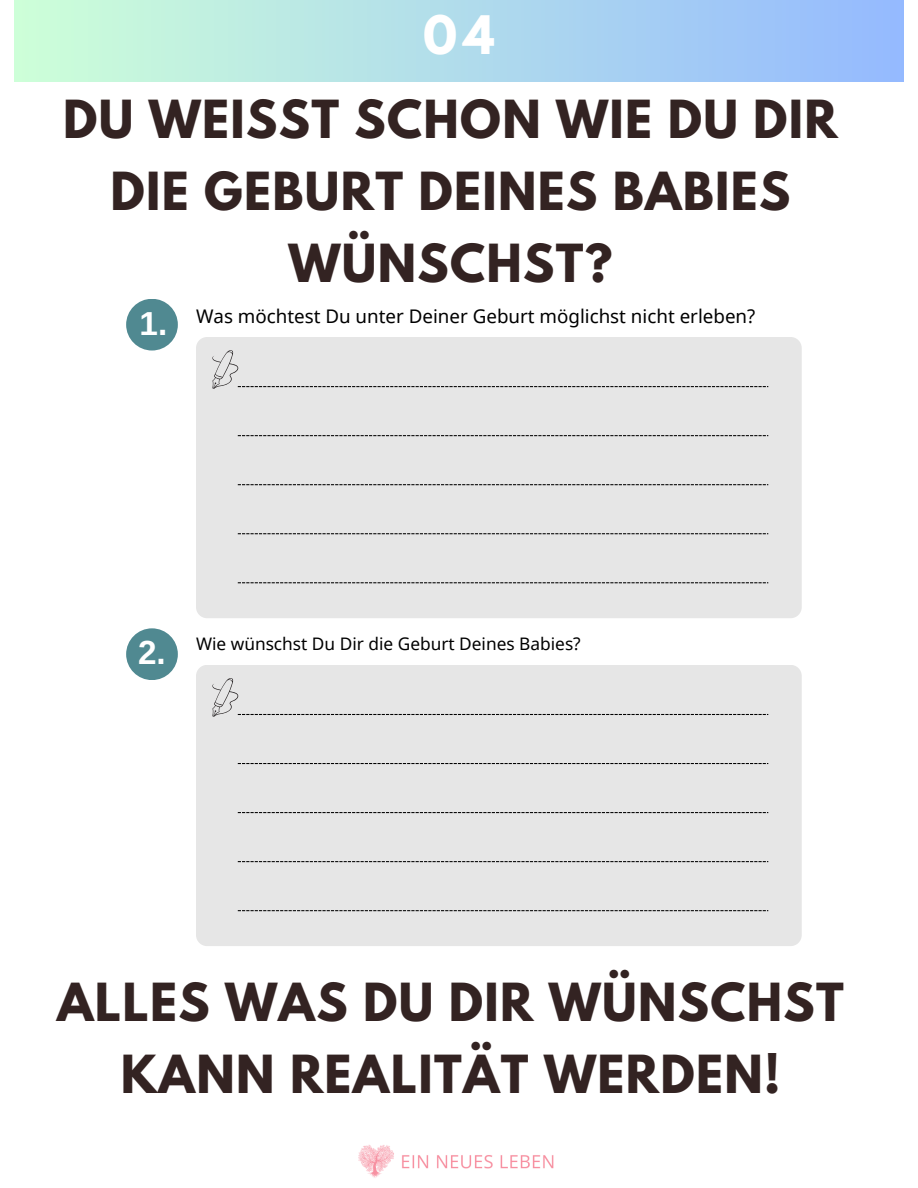
<style>
.page{position:relative;width:918px;height:1188px;background:#fff}
.page>*{position:absolute;margin:0;border:0;box-sizing:border-box;transform-origin:0 0}
.t1{font:700 46.95px "League Spartan";color:#fff}
.t2{font:700 46.5px/72px "League Spartan";letter-spacing:.03em;color:#332322;text-align:center}
.t3{font:700 33.3px "Arimo";color:#fff}
.t4{font:18.75px "Noto Sans";color:#000}
.t5{font:17.25px "Noto Sans";color:#000}
</style>
<div class="page">
<div style="left:14px;top:0;width:890px;height:81px;background:linear-gradient(to right,#cdffd8,#94b9ff)"></div>
<img style="left:358px;top:1145px;width:196px;height:33px">
<div style="left:126px;top:299px;width:52px;height:52px;background:#508991;border-radius:50%"></div>
<div style="left:126px;top:628px;width:52px;height:52px;background:#508991;border-radius:50%"></div>
<div style="left:196px;top:665px;width:605px;height:281px;background:#e6e6e6;border-radius:11px"></div>
<svg style="left:212px;top:678px;width:556px;height:39px"></svg>
<svg style="left:238px;top:763px;width:530px;height:1px"></svg>
<svg style="left:238px;top:812px;width:530px;height:1px"></svg>
<svg style="left:238px;top:861px;width:530px;height:1px"></svg>
<svg style="left:238px;top:910px;width:530px;height:1px"></svg>
<div style="left:196px;top:337px;width:605px;height:281px;background:#e6e6e6;border-radius:11px"></div>
<svg style="left:212px;top:350px;width:556px;height:39px"></svg>
<svg style="left:238px;top:435px;width:530px;height:1px"></svg>
<svg style="left:238px;top:484px;width:530px;height:1px"></svg>
<svg style="left:238px;top:533px;width:530px;height:1px"></svg>
<svg style="left:238px;top:582px;width:530px;height:1px"></svg>
<p class="t1" style="left:423px;top:12px;width:73px">04</p>
<p class="t2" style="left:63px;top:89px;width:776px">DU WEISST SCHON WIE DU DIR<br>DIE GEBURT DEINES BABIES<br>WÜNSCHST?</p>
<p class="t3" style="left:140px;top:304px;width:29px">1.</p>
<p class="t4" style="left:196px;top:303px;width:561px">Was möchtest Du unter Deiner Geburt möglichst nicht erleben?</p>
<p class="t3" style="left:138px;top:634px;width:29px">2.</p>
<p class="t5" style="left:196px;top:632px;width:386px">Wie wünschst Du Dir die Geburt Deines Babies?</p>
<p class="t2" style="left:57px;top:972px;width:788px">ALLES WAS DU DIR WÜNSCHST<br>KANN REALITÄT WERDEN!</p>
</div>
